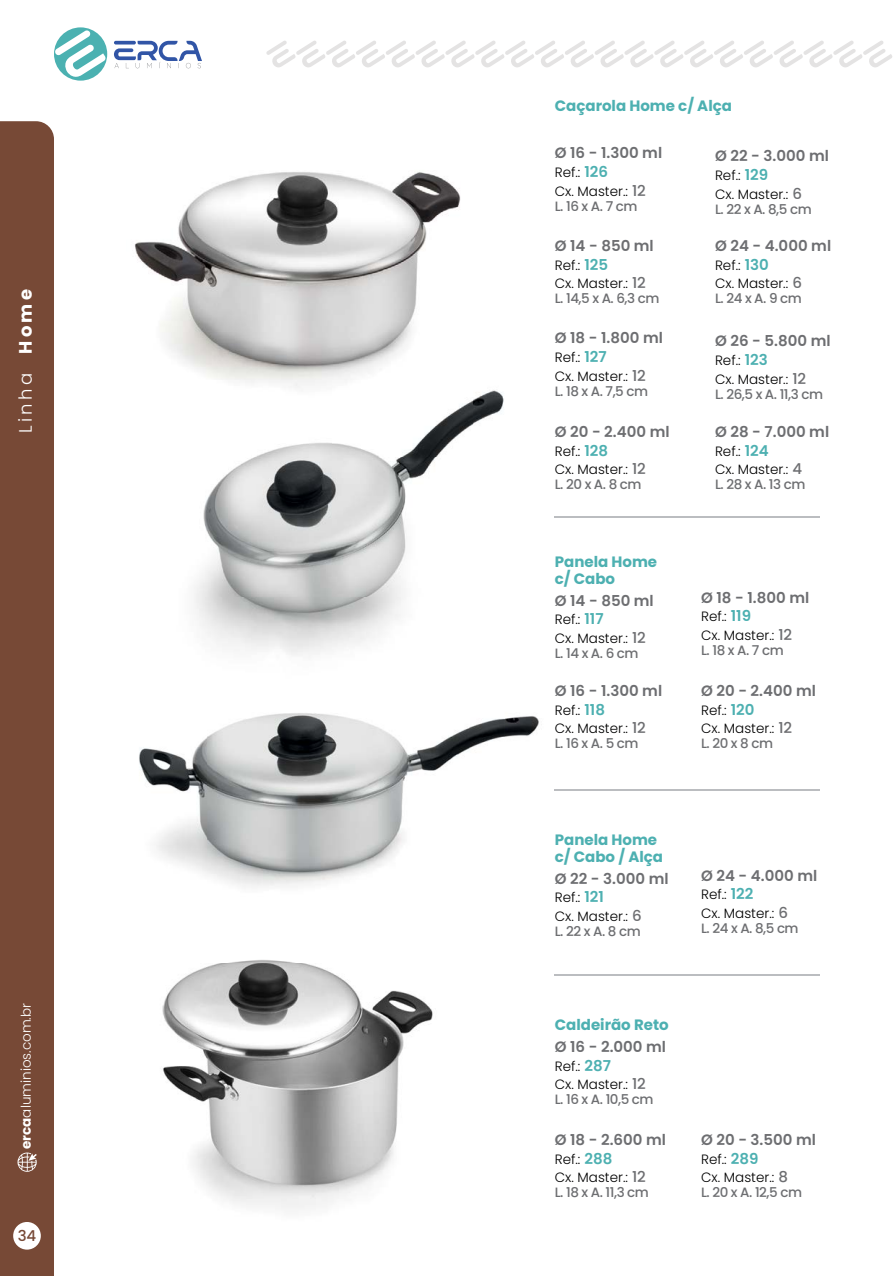
<style>
.page{position:relative;width:893px;height:1276px;background:#fff}
.page>*{position:absolute;margin:0;border:0;box-sizing:border-box;transform-origin:0 0}
.t1{font:300 18px "Poppins";letter-spacing:.18em;color:#fff}
.t2{font:600 15px "Poppins";color:#6d6e71}
.t3{font:700 15px/16.8px "Poppins";color:#4db0b1}
.t4{font:500 15px "Poppins";color:#774936}
.t5{font:300 13.5px/18.6px "Poppins";color:#000}
.t6{font:500 13.5px "Poppins";letter-spacing:-.035em;color:#6d6e71}
.t7{font:300 13.5px "Poppins";color:#fff}
.s1{font-weight:700}
.s2{font-weight:600;font-size:15px;color:#4db0b1}
.s3{font-weight:500;font-size:15px;color:#6d6e71}
</style>
<div class="page">
<img style="left:126px;top:67px;width:335px;height:314px">
<img style="left:505px;top:716px;width:34px;height:21px">
<img style="left:139px;top:737px;width:68px;height:137px">
<img style="left:207px;top:713px;width:298px;height:174px">
<img style="left:162px;top:960px;width:271px;height:249px">
<img style="left:194px;top:390px;width:310px;height:265px">
<img style="left:194px;top:381px;width:279px;height:75px">
<div style="left:0;top:121px;width:54px;height:1155px;background:#774936"></div>
<svg style="left:114px;top:41px;width:88px;height:27px"></svg>
<svg style="left:54px;top:27px;width:53px;height:54px"></svg>
<svg style="left:266px;top:41px;width:626px;height:26px"></svg>
<div style="left:13px;top:1222px;width:28px;height:27px;background:#fff;border-radius:50%"></div>
<svg style="left:18px;top:1152px;width:19px;height:19px"></svg>
<hr style="left:555px;top:974px;width:265px;height:1px;background:#bbbdc0">
<hr style="left:555px;top:789px;width:265px;height:1px;background:#bbbdc0">
<hr style="left:555px;top:516px;width:265px;height:1px;background:#bbbdc0">
<h1 class="t1" style="left:15px;top:433px;width:145px;rotate:-90deg">Linha <span class="s1">Home</span></h1>
<p class="t7" style="left:18px;top:1149px;width:147px;rotate:-90deg"><span class="s1">erca</span>aluminios.com.br</p>
<p class="t4" style="left:18px;top:1227px;width:20px">34</p>
<p class="t3" style="left:555px;top:97px;width:179px">Caçarola Home c/ Alça</p>
<p class="t2" style="left:555px;top:144px;width:109px">Ø 16 - 1.300 ml</p>
<p class="t5" style="left:555px;top:163px;width:93px">Ref.: <span class="s2">126<br></span>Cx. Master.: <span class="s3">12</span></p>
<p class="t6" style="left:555px;top:198px;width:84px">L. 16 x A. 7 cm</p>
<p class="t2" style="left:555px;top:237px;width:101px">Ø 14 - 850 ml</p>
<p class="t5" style="left:555px;top:256px;width:93px">Ref.: <span class="s2">125<br></span>Cx. Master.: <span class="s3">12</span></p>
<p class="t6" style="left:555px;top:291px;width:106px">L. 14,5 x A. 6,3 cm</p>
<p class="t2" style="left:555px;top:329px;width:110px">Ø 18 - 1.800 ml</p>
<p class="t5" style="left:555px;top:348px;width:93px">Ref.: <span class="s2">127<br></span>Cx. Master.: <span class="s3">12</span></p>
<p class="t6" style="left:555px;top:383px;width:95px">L. 18 x A. 7,5 cm</p>
<p class="t2" style="left:555px;top:423px;width:116px">Ø 20 - 2.400 ml</p>
<p class="t5" style="left:555px;top:442px;width:93px">Ref.: <span class="s2">128<br></span>Cx. Master.: <span class="s3">12</span></p>
<p class="t6" style="left:555px;top:477px;width:88px">L. 20 x A. 8 cm</p>
<p class="t3" style="left:555px;top:553px;width:104px">Panela Home c/ Cabo</p>
<p class="t2" style="left:555px;top:592px;width:101px">Ø 14 - 850 ml</p>
<p class="t5" style="left:555px;top:610px;width:93px">Ref.: <span class="s2">117<br></span>Cx. Master.: <span class="s3">12</span></p>
<p class="t6" style="left:555px;top:645px;width:85px">L. 14 x A. 6 cm</p>
<p class="t2" style="left:555px;top:682px;width:109px">Ø 16 - 1.300 ml</p>
<p class="t5" style="left:555px;top:700px;width:93px">Ref.: <span class="s2">118<br></span>Cx. Master.: <span class="s3">12</span></p>
<p class="t6" style="left:555px;top:735px;width:85px">L. 16 x A. 5 cm</p>
<p class="t2" style="left:715px;top:147px;width:115px">Ø 22 - 3.000 ml</p>
<p class="t5" style="left:715px;top:166px;width:88px">Ref.: <span class="s2">129<br></span>Cx. Master.: <span class="s3">6</span></p>
<p class="t6" style="left:715px;top:201px;width:98px">L. 22 x A. 8,5 cm</p>
<p class="t2" style="left:715px;top:237px;width:118px">Ø 24 - 4.000 ml</p>
<p class="t5" style="left:715px;top:256px;width:88px">Ref.: <span class="s2">130<br></span>Cx. Master.: <span class="s3">6</span></p>
<p class="t6" style="left:715px;top:291px;width:88px">L. 24 x A. 9 cm</p>
<p class="t2" style="left:715px;top:332px;width:117px">Ø 26 - 5.800 ml</p>
<p class="t5" style="left:715px;top:351px;width:93px">Ref.: <span class="s2">123<br></span>Cx. Master.: <span class="s3">12</span></p>
<p class="t6" style="left:715px;top:386px;width:109px">L. 26,5 x A. 11,3 cm</p>
<p class="t2" style="left:715px;top:423px;width:116px">Ø 28 - 7.000 ml</p>
<p class="t5" style="left:715px;top:442px;width:88px">Ref.: <span class="s2">124<br></span>Cx. Master.: <span class="s3">4</span></p>
<p class="t6" style="left:715px;top:477px;width:92px">L. 28 x A. 13 cm</p>
<p class="t2" style="left:701px;top:589px;width:110px">Ø 18 - 1.800 ml</p>
<p class="t5" style="left:701px;top:607px;width:93px">Ref.: <span class="s2">119<br></span>Cx. Master.: <span class="s3">12</span></p>
<p class="t6" style="left:701px;top:642px;width:84px">L. 18 x A. 7 cm</p>
<p class="t2" style="left:701px;top:682px;width:116px">Ø 20 - 2.400 ml</p>
<p class="t5" style="left:701px;top:700px;width:93px">Ref.: <span class="s2">120<br></span>Cx. Master.: <span class="s3">12</span></p>
<p class="t6" style="left:701px;top:735px;width:74px">L. 20 x 8 cm</p>
<p class="t3" style="left:555px;top:831px;width:110px">Panela Home c/ Cabo / Alça</p>
<p class="t2" style="left:555px;top:870px;width:115px">Ø 22 - 3.000 ml</p>
<p class="t5" style="left:555px;top:888px;width:88px">Ref.: <span class="s2">121<br></span>Cx. Master.: <span class="s3">6</span></p>
<p class="t6" style="left:555px;top:923px;width:87px">L. 22 x A. 8 cm</p>
<p class="t3" style="left:555px;top:1016px;width:115px">Caldeirão Reto</p>
<p class="t2" style="left:555px;top:1038px;width:113px">Ø 16 - 2.000 ml</p>
<p class="t5" style="left:555px;top:1056px;width:93px">Ref.: <span class="s2">287<br></span>Cx. Master.: <span class="s3">12</span></p>
<p class="t6" style="left:555px;top:1091px;width:100px">L. 16 x A. 10,5 cm</p>
<p class="t2" style="left:555px;top:1131px;width:113px">Ø 18 - 2.600 ml</p>
<p class="t5" style="left:555px;top:1149px;width:93px">Ref.: <span class="s2">288<br></span>Cx. Master.: <span class="s3">12</span></p>
<p class="t6" style="left:555px;top:1184px;width:96px">L. 18 x A. 11,3 cm</p>
<p class="t2" style="left:701px;top:867px;width:118px">Ø 24 - 4.000 ml</p>
<p class="t5" style="left:701px;top:885px;width:88px">Ref.: <span class="s2">122<br></span>Cx. Master.: <span class="s3">6</span></p>
<p class="t6" style="left:701px;top:920px;width:99px">L. 24 x A. 8,5 cm</p>
<p class="t2" style="left:701px;top:1131px;width:116px">Ø 20 - 3.500 ml</p>
<p class="t5" style="left:701px;top:1149px;width:88px">Ref.: <span class="s2">289<br></span>Cx. Master.: <span class="s3">8</span></p>
<p class="t6" style="left:701px;top:1184px;width:102px">L. 20 x A. 12,5 cm</p>
</div>
